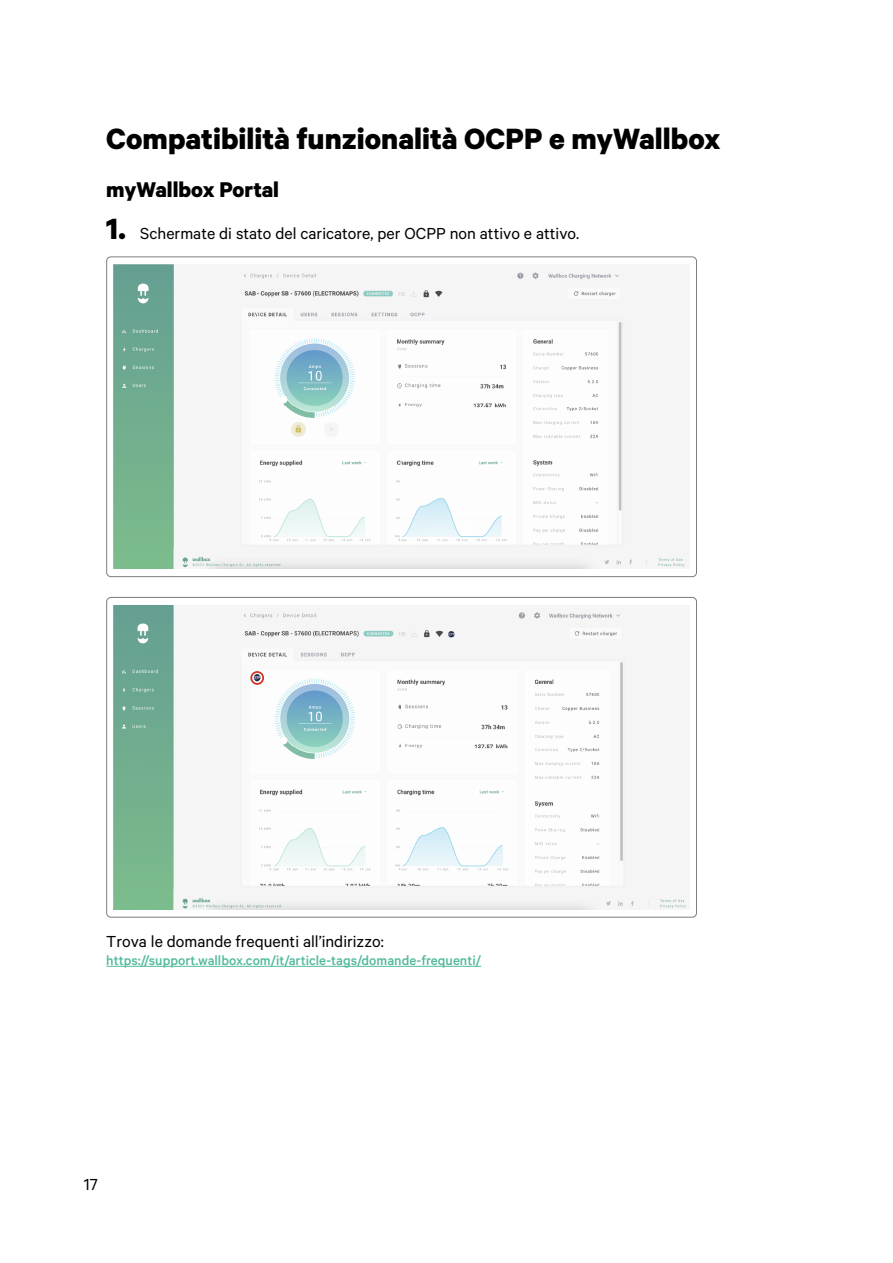
<style>
.page{position:relative;width:893px;height:1263px;background:#fff}
.page>*{position:absolute;margin:0;border:0;box-sizing:border-box;transform-origin:0 0}
.t1{font:700 33px "Calibre";color:#000}
.t2{font:700 24px "Calibre";color:#000}
.t3{font:18px "Calibre";color:#000}
.t4{font:500 15px "Calibre";color:#52b99e}
.s1{font-weight:700;font-size:33px}
</style>
<div class="page">
<hr style="left:106px;top:966px;width:375px;height:1px;background:#52b99e">
<img style="left:114px;top:605px;width:573px;height:304px">
<svg style="left:250px;top:671px;width:14px;height:14px"></svg>
<img style="left:114px;top:265px;width:571px;height:304px">
<h1 class="t1" style="left:106px;top:119px;width:616px">Compatibilità funzionalità OCPP e myWallbox</h1>
<h2 class="t2" style="left:106px;top:175px;width:174px">myWallbox Portal</h2>
<p class="t3" style="left:106px;top:222px;width:474px"><span class="s1">1.</span> Schermate di stato del caricatore, per OCPP non attivo e attivo.</p>
<p class="t3" style="left:106px;top:931px;width:279px">Trova le domande frequenti all’indirizzo:</p>
<p class="t4" style="left:106px;top:952px;width:376px">https://support.wallbox.com/it/article-tags/domande-frequenti/</p>
<p class="t3" style="left:84px;top:1173px;width:15px">17</p>
</div>
